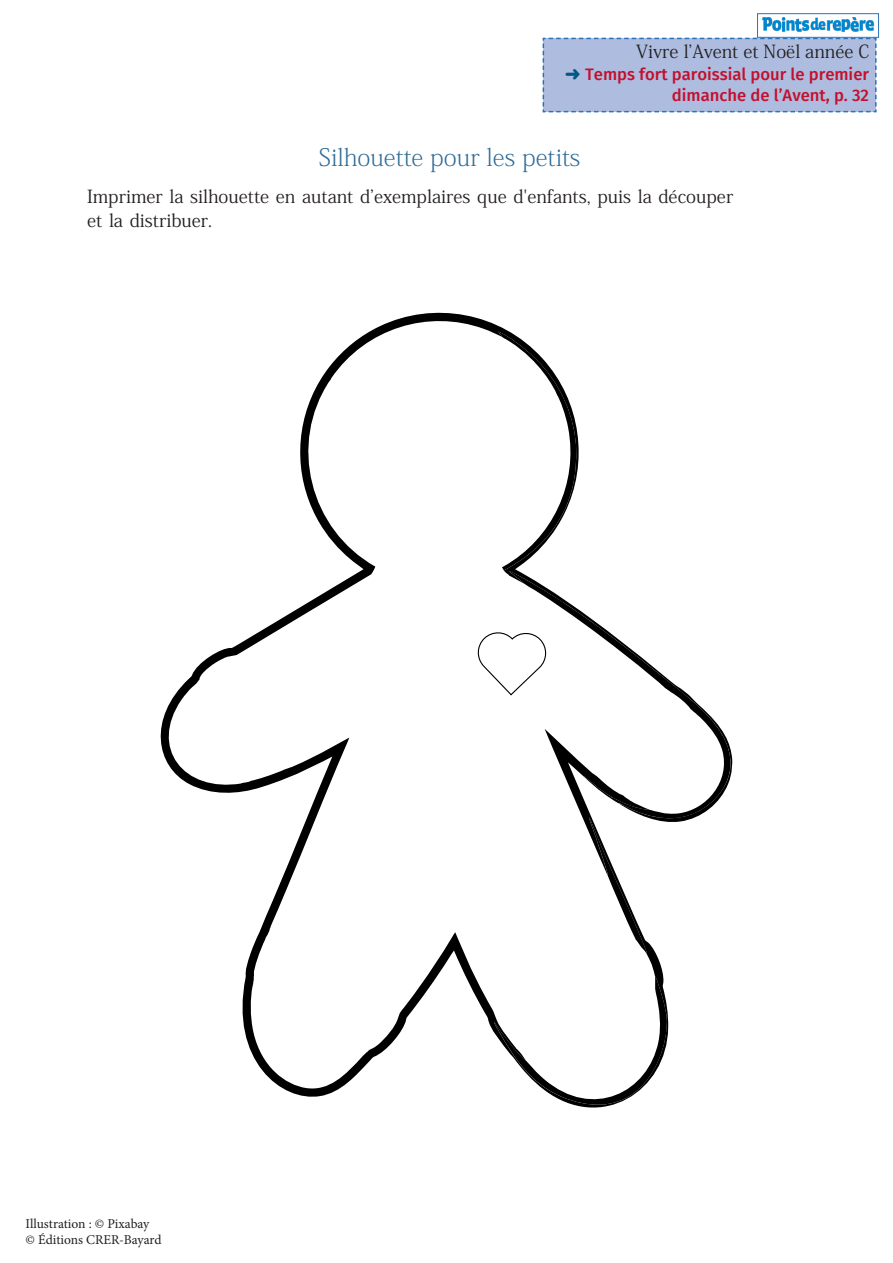
<style>
.page{position:relative;width:893px;height:1263px;background:#fff}
.page>*{position:absolute;margin:0;border:0;box-sizing:border-box;transform-origin:0 0}
.Titre_4{font:200 24px "Koz Min Pr 6 N";color:#2f6c96}
.Corps_de_texte{font:18px "Koz Min Pr 6 N";color:#231f20}
.t1{font:500 16.65px/21.1px "Fira Sans";color:#c3102e;text-align:right}
.t2{font:13.5px "Minion Pro";color:#231f20}
.s1{color:#015786}
</style>
<div class="page">
<div style="left:757px;top:13px;width:122px;height:25px;border:1px solid #2c72b8"></div>
<img style="left:759px;top:13px;width:118px;height:24px">
<svg style="left:161px;top:313px;width:503px;height:784px"></svg>
<svg style="left:498px;top:331px;width:81px;height:239px"></svg>
<svg style="left:509px;top:571px;width:223px;height:252px"></svg>
<svg style="left:583px;top:776px;width:29px;height:22px"></svg>
<svg style="left:589px;top:817px;width:58px;height:137px"></svg>
<svg style="left:494px;top:976px;width:175px;height:132px"></svg>
<svg style="left:475px;top:631px;width:74px;height:65px"></svg>
<svg style="left:542px;top:37px;width:335px;height:76px;background:#abbbde"></svg>
<p class="Corps_de_texte" style="left:636px;top:41px;width:235px">Vivre l’Avent et Noël année C</p>
<p class="t1" style="left:565px;top:63px;width:305px"><span class="s1">➜</span> Temps fort paroissial pour le premier dimanche de l’Avent, p. 32</p>
<p class="Titre_4" style="left:319px;top:144px;width:263px">Silhouette pour les petits</p>
<p class="Corps_de_texte" style="left:87px;top:186px;width:648px">Imprimer la silhouette en autant d’exemplaires que d'enfants, puis la découper</p>
<p class="Corps_de_texte" style="left:87px;top:210px;width:127px">et la distribuer.</p>
<p class="t2" style="left:26px;top:1214px;width:125px">Illustration : © Pixabay</p>
<p class="t2" style="left:26px;top:1231px;width:138px">© Éditions CRER-Bayard</p>
</div>
